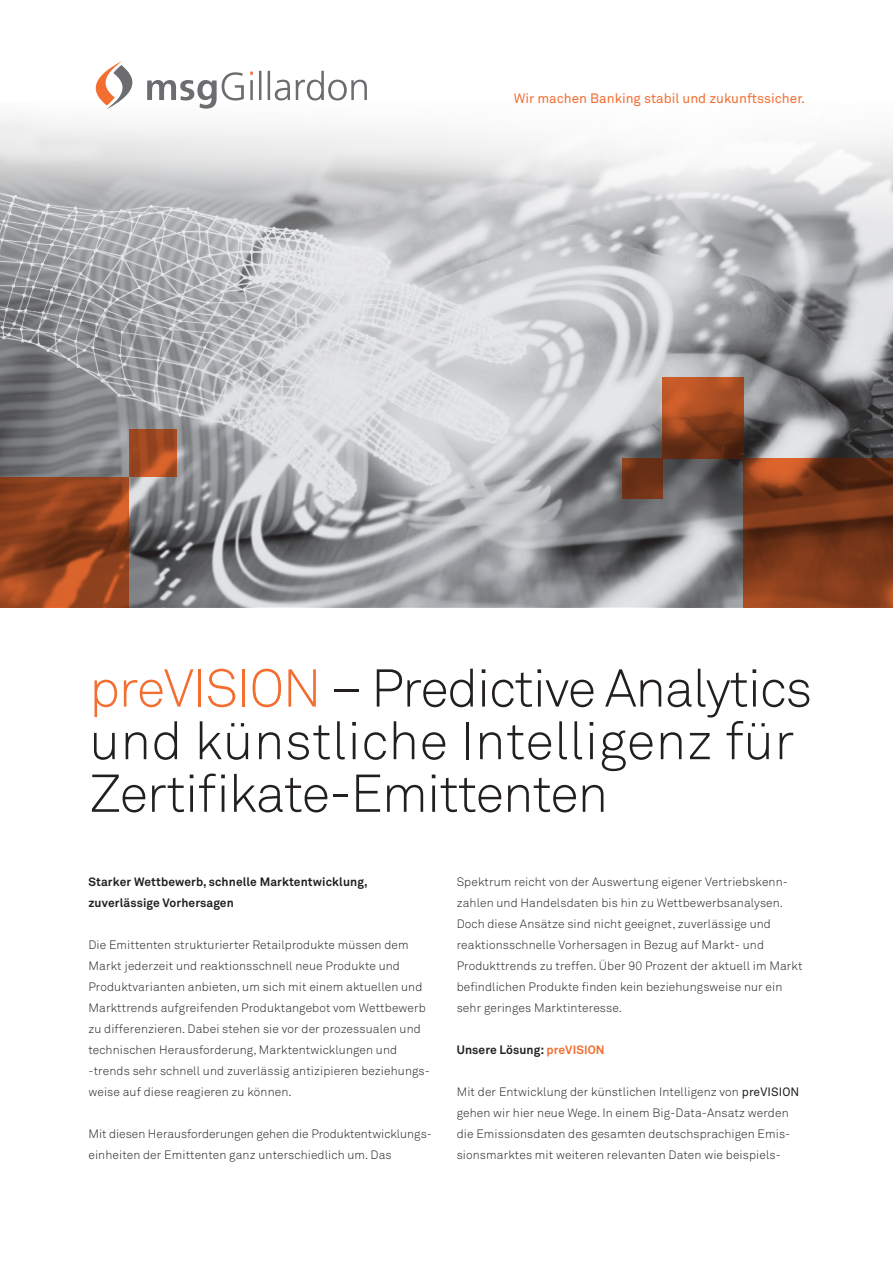
<style>
.page{position:relative;width:893px;height:1263px;background:#fff}
.page>*{position:absolute;margin:0;border:0;box-sizing:border-box;transform-origin:0 0}
.t1{font:300 52.5px/52.7px "Akkurat Std";letter-spacing:-.02em;color:#231f20}
.t2{font:13.5px "Akkurat Std";color:#f36e31}
.t3{font:300 12px/21px "Akkurat Std";letter-spacing:.01em;color:#231f20}
.t4{font:700 12px/21px "Akkurat Std";letter-spacing:.01em;color:#231f20}
.s1{color:#f36e31}
.s2{font-weight:400}
</style>
<div class="page">
<img style="left:0;top:229px;width:893px;height:378px">
<svg style="left:0;top:70px;width:893px;height:159px"></svg>
<svg style="left:147px;top:72px;width:97px;height:37px"></svg>
<hr style="left:250px;top:80px;width:3px;height:20px;background:#6c6d70">
<hr style="left:259px;top:71px;width:2px;height:29px;background:#6c6d70">
<hr style="left:268px;top:71px;width:2px;height:29px;background:#6c6d70">
<svg style="left:275px;top:80px;width:15px;height:20px"></svg>
<svg style="left:296px;top:71px;width:71px;height:29px"></svg>
<svg style="left:88px;top:61px;width:52px;height:48px"></svg>
<svg style="left:0;top:477px;width:129px;height:130px;background:#90411d"></svg>
<svg style="left:129px;top:429px;width:47px;height:48px;background:#a74c22"></svg>
<svg style="left:744px;top:458px;width:149px;height:149px;background:#7a3718"></svg>
<svg style="left:663px;top:377px;width:81px;height:81px;background:#92421d"></svg>
<svg style="left:622px;top:458px;width:41px;height:41px;background:#6d3116"></svg>
<p class="t2" style="left:514px;top:91px;width:293px">Wir machen Banking stabil und zukunftssicher.</p>
<h1 class="t1" style="left:89px;top:662px;width:724px"><span class="s1">preVISION</span> – Predictive Analytics und künstliche Intelligenz für<br>Zertifikate-Emittenten</h1>
<p class="t4" style="left:88px;top:871px;width:281px">Starker Wettbewerb, schnelle Marktentwicklung, zuverlässige Vorhersagen</p>
<p class="t3" style="left:88px;top:934px;width:343px">Die Emittenten strukturierter Retailprodukte müssen dem Markt jederzeit und reaktionsschnell neue Produkte und Produktvarianten anbieten, um sich mit einem aktuellen und Markttrends aufgreifenden Produktangebot vom Wettbewerb zu differenzieren. Dabei stehen sie vor der prozessualen und technischen Herausforderung, Marktentwicklungen und -trends sehr schnell und zuverlässig antizipieren beziehungs&shy;weise auf diese reagieren zu können.</p>
<p class="t3" style="left:88px;top:1123px;width:345px">Mit diesen Herausforderungen gehen die Produktentwicklungs&shy;einheiten der Emittenten ganz unterschiedlich um. Das</p>
<p class="t3" style="left:457px;top:871px;width:347px">Spektrum reicht von der Auswertung eigener Vertriebskenn&shy;zahlen und Handelsdaten bis hin zu Wettbewerbsanalysen.<br>Doch diese Ansätze sind nicht geeignet, zuverlässige und reaktionsschnelle Vorhersagen in Bezug auf Markt- und Produkttrends zu treffen. Über 90 Prozent der aktuell im Markt befindlichen Produkte finden kein beziehungsweise nur ein sehr geringes Marktinteresse.</p>
<p class="t4" style="left:457px;top:1039px;width:150px">Unsere Lösung: <span class="s1">preVISION</span></p>
<p class="t3" style="left:457px;top:1081px;width:344px">Mit der Entwicklung der künstlichen Intelligenz von <span class="s2">preVISION </span>gehen wir hier neue Wege. In einem Big-Data-Ansatz werden die Emissionsdaten des gesamten deutschsprachigen Emis&shy;sionsmarktes mit weiteren relevanten Daten wie beispiels-</p>
</div>
